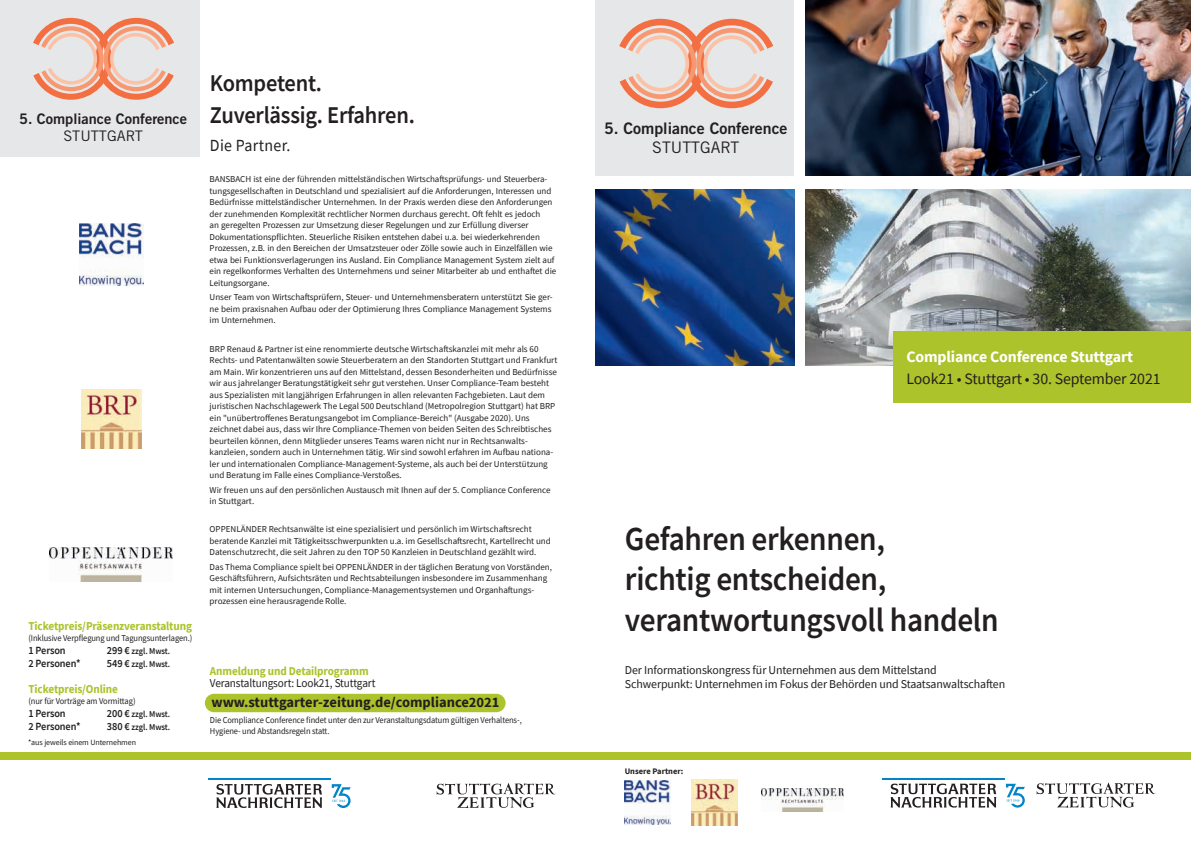
<style>
.page{position:relative;width:1191px;height:842px;background:#fff}
.page>*{position:absolute;margin:0;border:0;box-sizing:border-box;transform-origin:0 0}
.t1{font:600 33.5px/40.4px "Source Sans Pro";letter-spacing:-.01em;color:#231f20;scale:.93 1}
.t2{font:600 24px/31.9px "Source Sans Pro";letter-spacing:-.01em;color:#231f20;scale:.94 1}
.t3{font:17px "Source Sans Pro";letter-spacing:.02em;color:#231f20;scale:.94 1}
.t4{font:15.9px "Trade Gothic LT Std Bd 2";color:#231f20}
.t5{font:15.9px "Trade Gothic LT Std";color:#231f20}
.t6{font:15.8px "Source Sans Pro";letter-spacing:-.01em;color:#231f20}
.t7{font:700 15.8px "Source Sans Pro";letter-spacing:-.01em;color:#fff}
.t8{font:14.6px "Trade Gothic LT Std Bd 2";color:#231f20}
.t9{font:14.6px "Trade Gothic LT Std";color:#231f20}
.t10{font:700 14.5px "Source Sans Pro";color:#231f20}
.t11{font:12px/14.4px "Source Sans Pro";letter-spacing:-.01em;color:#231f20}
.t12{font:700 12px "Source Sans Pro";letter-spacing:-.01em;color:#acc32b;scale:.94 1}
.t13{font:12px "Source Sans Pro";letter-spacing:-.01em;color:#231f20;scale:.94 1}
.t14{font:600 11px "Source Sans Pro";letter-spacing:-.01em;color:#231f20;scale:.93 1}
.t15{font:9px/11.5px "Source Sans Pro";letter-spacing:-.005em;color:#231f20}
.t16{font:9px/10.8px "Source Sans Pro";letter-spacing:-.005em;color:#231f20;scale:.93 1}
.t17{font:600 9px "Source Sans Pro";letter-spacing:-.01em;color:#231f20;scale:.93 1}
.t18{font:700 8.4px "Source Sans Pro";color:#231f20}
.t19{font:8px "Source Sans Pro";letter-spacing:-.01em;color:#231f20}
.s1{font-size:11px}
</style>
<div class="page">
<img style="left:595px;top:189px;width:199px;height:177px">
<div style="left:595px;top:0;width:199px;height:176px;background:#e6e7e9"></div>
<img style="left:805px;top:0;width:386px;height:176px">
<img style="left:805px;top:189px;width:386px;height:177px">
<div style="left:0;top:0;width:199px;height:157px;background:#e6e7e9"></div>
<svg style="left:619px;top:18px;width:155px;height:91px"></svg>
<img style="left:762px;top:789px;width:81px;height:22px">
<img style="left:692px;top:780px;width:45px;height:45px">
<img style="left:624px;top:781px;width:46px;height:43px">
<img style="left:50px;top:547px;width:123px;height:34px">
<img style="left:82px;top:390px;width:59px;height:59px">
<img style="left:79px;top:224px;width:65px;height:61px">
<svg style="left:33px;top:17px;width:141px;height:83px"></svg>
<svg style="left:1036px;top:782px;width:119px;height:26px"></svg>
<svg style="left:1006px;top:784px;width:18px;height:24px"></svg>
<hr style="left:882px;top:778px;width:123px;height:1px;background:#0084ca">
<svg style="left:890px;top:783px;width:106px;height:24px"></svg>
<svg style="left:436px;top:783px;width:120px;height:25px"></svg>
<svg style="left:332px;top:784px;width:19px;height:24px"></svg>
<hr style="left:208px;top:778px;width:123px;height:2px;background:#0084ca">
<svg style="left:216px;top:784px;width:106px;height:24px"></svg>
<div style="left:0;top:752px;width:1191px;height:7px;background:#acc32b"></div>
<div style="left:205px;top:694px;width:300px;height:18px;background:#acc32b;border-radius:9px"></div>
<div style="left:893px;top:332px;width:298px;height:71px;background:#acc32b"></div>
<h3 class="t8" style="left:19px;top:109px;width:169px">5. Compliance Conference</h3>
<h3 class="t9" style="left:63px;top:127px;width:81px">STUTTGART</h3>
<h3 class="t12" style="left:28px;top:618px;width:175px">Ticketpreis/Präsenzveranstaltung</h3>
<p class="t16" style="left:28px;top:632px;width:178px">(Inklusive Verpflegung und Tagungsunterlagen.)</p>
<p class="t14" style="left:28px;top:643px;width:41px">1 Person</p>
<p class="t17" style="left:107px;top:645px;width:69px"><span class="s1">299 €</span> zzgl. Mwst.</p>
<p class="t14" style="left:28px;top:656px;width:57px">2 Personen*</p>
<p class="t17" style="left:107px;top:658px;width:69px"><span class="s1">549 €</span> zzgl. Mwst.</p>
<h3 class="t12" style="left:28px;top:681px;width:97px">Ticketpreis/Online</h3>
<p class="t16" style="left:28px;top:695px;width:117px">(nur für Vorträge am Vormittag)</p>
<p class="t14" style="left:28px;top:706px;width:41px">1 Person</p>
<p class="t17" style="left:107px;top:708px;width:69px"><span class="s1">200 €</span> zzgl. Mwst.</p>
<p class="t14" style="left:28px;top:719px;width:57px">2 Personen*</p>
<p class="t17" style="left:107px;top:721px;width:69px"><span class="s1">380 €</span> zzgl. Mwst.</p>
<p class="t19" style="left:28px;top:737px;width:110px">*aus jeweils einem Unternehmen</p>
<h2 class="t2" style="left:210px;top:67px;width:219px">Kompetent.<br>Zuverlässig. Erfahren.</h2>
<h3 class="t3" style="left:210px;top:135px;width:87px">Die Partner.</h3>
<p class="t15" style="left:210px;top:173px;width:348px">BANSBACH ist eine der führenden mittelständischen Wirtschaftsprüfungs- und Steuerbera&shy;tungsgesellschaften in Deutschland und spezialisiert auf die Anforderungen, Interessen und Bedürfnisse mittelständischer Unternehmen. In der Praxis werden diese den Anforderungen der zunehmenden Komplexität rechtlicher Normen durchaus gerecht. Oft fehlt es jedoch<br>an geregelten Prozessen zur Umsetzung dieser Regelungen und zur Erfüllung diverser Dokumentationspflichten. Steuerliche Risiken entstehen dabei u.a. bei wiederkehrenden Prozessen, z.B. in den Bereichen der Umsatzsteuer oder Zölle sowie auch in Einzelfällen wie etwa bei Funktionsverlagerungen ins Ausland. Ein Compliance Management System zielt auf ein regelkonformes Verhalten des Unternehmens und seiner Mitarbeiter ab und enthaftet die Leitungsorgane.</p>
<p class="t15" style="left:210px;top:291px;width:344px">Unser Team von Wirtschaftsprüfern, Steuer- und Unternehmensberatern unterstützt Sie ger&shy;ne beim praxisnahen Aufbau oder der Optimierung Ihres Compliance Management Systems im Unternehmen.</p>
<p class="t15" style="left:210px;top:343px;width:349px">BRP Renaud &amp; Partner ist eine renommierte deutsche Wirtschaftskanzlei mit mehr als 60<br>Rechts- und Patentanwälten sowie Steuerberatern an den Standorten Stuttgart und Frankfurt am Main. Wir konzentrieren uns auf den Mittelstand, dessen Besonderheiten und Bedürfnisse wir aus jahrelanger Beratungstätigkeit sehr gut verstehen. Unser Compliance-Team besteht aus Spezialisten mit langjährigen Erfahrungen in allen relevanten Fachgebieten. Laut dem juristischen Nachschlagewerk The Legal 500 Deutschland (Metropolregion Stuttgart) hat BRP ein "unübertroffenes Beratungsangebot im Compliance-Bereich" (Ausgabe 2020). Uns zeichnet dabei aus, dass wir Ihre Compliance-Themen von beiden Seiten des Schreibtisches beurteilen können, denn Mitglieder unseres Teams waren nicht nur in Rechtsanwalts&shy;kanzleien, sondern auch in Unternehmen tätig. Wir sind sowohl erfahren im Aufbau nationa&shy;ler und internationalen Compliance-Management-Systeme, als auch bei der Unterstützung und Beratung im Falle eines Compliance-Verstoßes.</p>
<p class="t15" style="left:210px;top:484px;width:342px">Wir freuen uns auf den persönlichen Austausch mit Ihnen auf der 5. Compliance Conference in Stuttgart.</p>
<p class="t15" style="left:210px;top:523px;width:343px">OPPENLÄNDER Rechtsanwälte ist eine spezialisiert und persönlich im Wirtschaftsrecht beratende Kanzlei mit Tätigkeitsschwerpunkten u.a. im Gesellschaftsrecht, Kartellrecht und<br>Datenschutzrecht, die seit Jahren zu den TOP 50 Kanzleien in Deutschland gezählt wird.</p>
<p class="t15" style="left:210px;top:561px;width:344px">Das Thema Compliance spielt bei OPPENLÄNDER in der täglichen Beratung von Vorständen, Geschäftsführern, Aufsichtsräten und Rechtsabteilungen insbesondere im Zusammenhang mit internen Untersuchungen, Compliance-Managementsystemen und Organhaftungs&shy;prozessen eine herausragende Rolle.</p>
<h3 class="t12" style="left:210px;top:663px;width:170px">Anmeldung und Detailprogramm</h3>
<h3 class="t13" style="left:210px;top:676px;width:178px">Veranstaltungsort: Look21, Stuttgart</h3>
<p class="t16" style="left:210px;top:714px;width:337px">Die Compliance Conference findet unter den zur Veranstaltungsdatum gültigen Verhaltens-,<br>Hygiene- und Abstandsregeln statt.</p>
<h3 class="t10" style="left:211px;top:692px;width:290px">www.stuttgarter-zeitung.de/compliance2021</h3>
<h3 class="t4" style="left:604px;top:119px;width:185px">5. Compliance Conference</h3>
<h3 class="t5" style="left:652px;top:138px;width:88px">STUTTGART</h3>
<h3 class="t7" style="left:906px;top:346px;width:228px">Compliance Conference Stuttgart</h3>
<h3 class="t6" style="left:906px;top:369px;width:255px">Look21 • Stuttgart • 30. September 2021</h3>
<h1 class="t1" style="left:625px;top:518px;width:403px">Gefahren erkennen,<br>richtig entscheiden, verantwortungsvoll handeln</h1>
<h3 class="t11" style="left:625px;top:662px;width:382px">Der Informationskongress für Unternehmen aus dem Mittelstand<br>Schwerpunkt: Unternehmen im Fokus der Behörden und Staatsanwaltschaften</h3>
<p class="t18" style="left:624px;top:765px;width:60px">Unsere Partner:</p>
</div>
